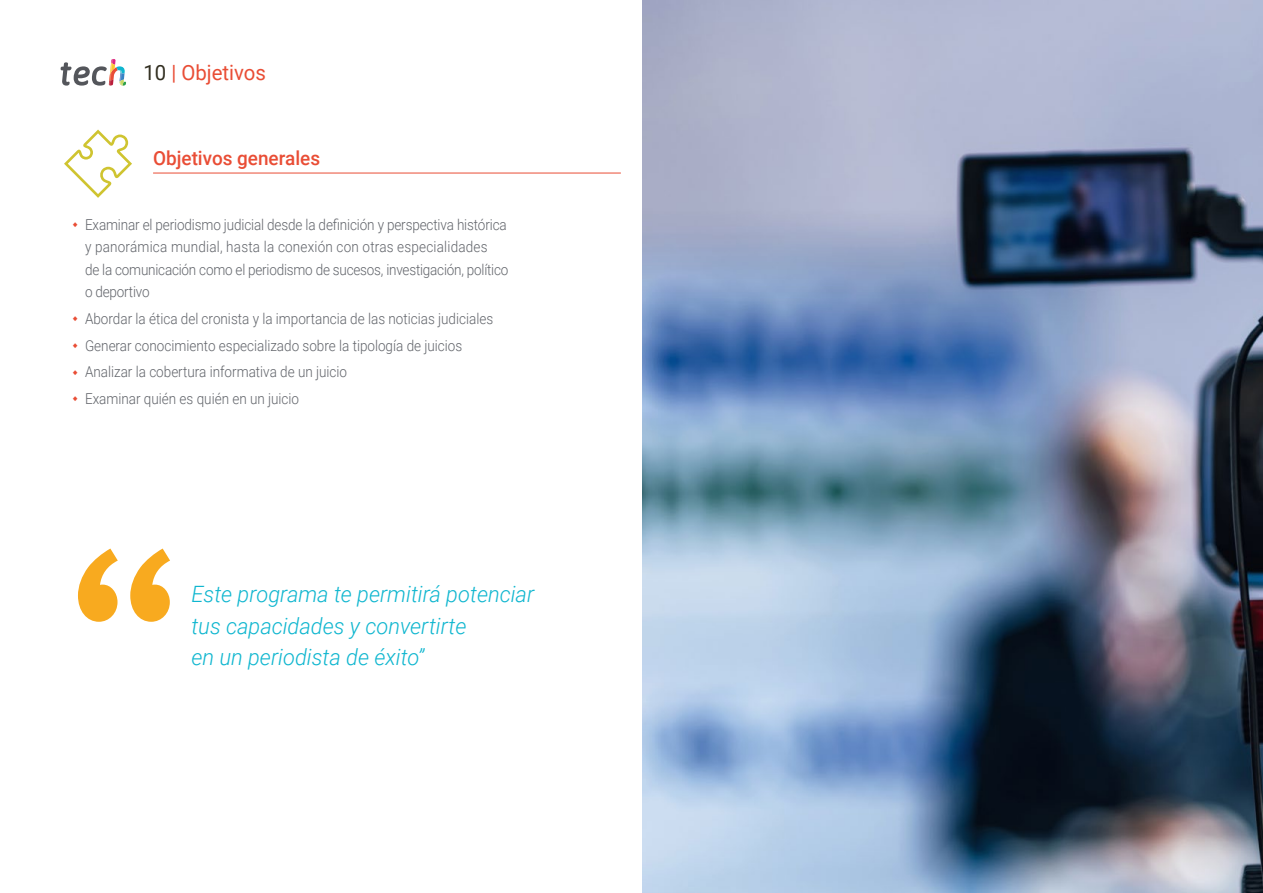
<style>
.page{position:relative;width:1263px;height:893px;background:#fff}
.page>*{position:absolute;margin:0;border:0;box-sizing:border-box;transform-origin:0 0}
.t1{font:italic 300 22.5px/31.5px "Roboto";color:#0fb6cf}
.t2{font:21px "Roboto";color:#e94d35}
.t3{font:500 19.5px "Roboto";color:#e94d35}
.t4{font:300 15px/22.5px "Roboto";color:#61646a;scale:.9 1}
.s1{color:#312e20}
.s2{color:#e94d36}
</style>
<div class="page">
<hr style="left:153px;top:173px;width:468px;height:1px;background:#e94d35">
<svg style="left:64px;top:130px;width:68px;height:68px"></svg>
<svg style="left:61px;top:59px;width:65px;height:27px"></svg>
<svg style="left:78px;top:549px;width:92px;height:73px"></svg>
<img style="left:642px;top:0;width:621px;height:893px">
<h2 class="t2" style="left:144px;top:57px;width:124px"><span class="s1">10</span> <span class="s2">|</span> Objetivos</h2>
<h3 class="t3" style="left:153px;top:144px;width:169px">Objetivos generales</h3>
<p class="t4" style="left:85px;top:213px;width:472px">Examinar el periodismo judicial desde la definición y perspectiva histórica y panorámica mundial, hasta la conexión con otras especialidades<br>de la comunicación como el periodismo de sucesos, investigación, político o deportivo</p>
<p class="t4" style="left:85px;top:305px;width:455px;line-height:26.7px">Abordar la ética del cronista y la importancia de las noticias judiciales Generar conocimiento especializado sobre la tipología de juicios Analizar la cobertura informativa de un juicio<br>Examinar quién es quién en un juicio</p>
<h1 class="t1" style="left:191px;top:577px;width:344px">Este programa te permitirá potenciar tus capacidades y convertirte<br>en un periodista de éxito”</h1>
</div>
